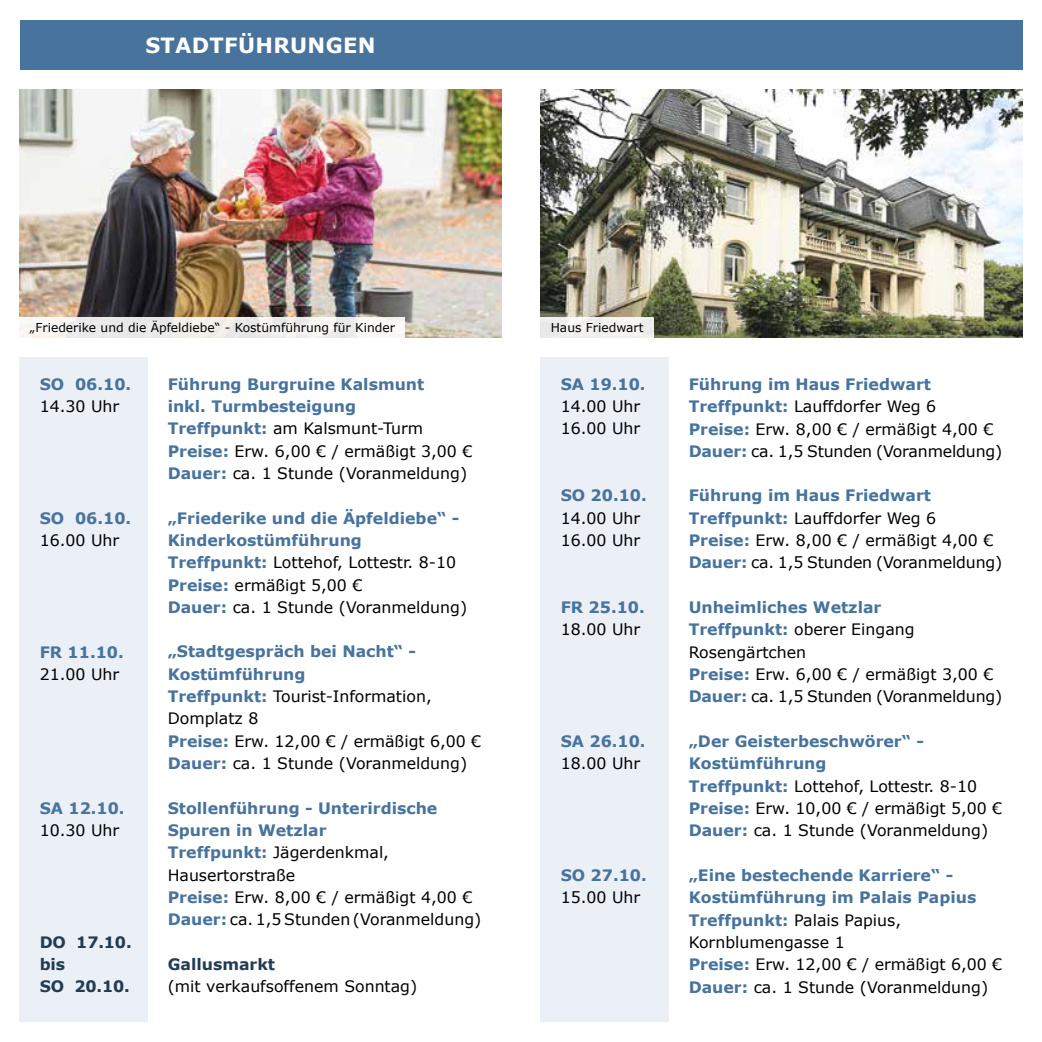
<style>
.page{position:relative;width:1042px;height:1042px;background:#fff}
.page>*{position:absolute;margin:0;border:0;box-sizing:border-box;transform-origin:0 0}
.t1{font:700 21px "Verdana";letter-spacing:.015em;color:#fff}
.t2{font:15.75px/22.4px "Verdana";color:#000}
.t3{font:700 15.75px/22.4px "Verdana";color:#47739c}
.t4{font:700 15.75px/22.4px "Verdana";color:#223c53}
.t5{font:12.25px "Verdana";color:#000}
.s1{font-weight:400;color:#000}
.s2{font-weight:700;color:#47739c}
</style>
<div class="page">
<div style="left:20px;top:357px;width:128px;height:665px;background:#ebeff6"></div>
<div style="left:541px;top:357px;width:128px;height:665px;background:#ebeff6"></div>
<div style="left:20px;top:20px;width:1002px;height:49px;background:#47739c"></div>
<img style="left:541px;top:89px;width:481px;height:248px">
<svg style="left:540px;top:317px;width:113px;height:21px;fill:#f1f1ee"></svg>
<img style="left:20px;top:89px;width:481px;height:248px">
<svg style="left:19px;top:317px;width:386px;height:21px;fill:#f0eeec"></svg>
<h1 class="t1" style="left:145px;top:30px;width:232px">STADTFÜHRUNGEN</h1>
<p class="t5" style="left:30px;top:319px;width:367px">„Friederike und die Äpfeldiebe“ - Kostümführung für Kinder</p>
<p class="t5" style="left:551px;top:319px;width:94px">Haus Friedwart</p>
<p class="t3" style="left:40px;top:372px;width:93px">SO 06.10.</p>
<p class="t2" style="left:40px;top:395px;width:81px">14.30 Uhr</p>
<p class="t3" style="left:40px;top:506px;width:93px">SO 06.10.</p>
<p class="t2" style="left:40px;top:529px;width:81px">16.00 Uhr</p>
<p class="t3" style="left:40px;top:640px;width:86px">FR 11.10.</p>
<p class="t2" style="left:40px;top:663px;width:81px">21.00 Uhr</p>
<p class="t3" style="left:40px;top:796px;width:86px">SA 12.10.</p>
<p class="t2" style="left:40px;top:819px;width:81px">10.30 Uhr</p>
<p class="t4" style="left:40px;top:930px;width:93px">DO 17.10. bis<br>SO 20.10.</p>
<p class="t3" style="left:168px;top:372px;width:306px">Führung Burgruine Kalsmunt<br>inkl. Turmbesteigung<br>Treffpunkt: <span class="s1">am Kalsmunt-Turm<br></span>Preise: <span class="s1">Erw. 6,00 € / ermäßigt 3,00 €<br></span>Dauer: <span class="s1">ca. 1 Stunde (Voranmeldung)</span></p>
<p class="t3" style="left:168px;top:506px;width:301px">„Friederike und die Äpfeldiebe“ -<br>Kinderkostümführung<br>Treffpunkt: <span class="s1">Lottehof, Lottestr. 8-10<br></span>Preise: <span class="s1">ermäßigt 5,00 €<br></span>Dauer: <span class="s1">ca. 1 Stunde (Voranmeldung)</span></p>
<p class="t2" style="left:168px;top:640px;width:315px"><span class="s2">„Stadtgespräch bei Nacht“ -<br>Kostümführung<br>Treffpunkt:</span> Tourist-Information,<br>Domplatz 8<br><span class="s2">Preise:</span> Erw. 12,00 € / ermäßigt 6,00 €<br><span class="s2">Dauer:</span> ca. 1 Stunde (Voranmeldung)</p>
<p class="t2" style="left:168px;top:796px;width:315px"><span class="s2">Stollenführung - Unterirdische<br>Spuren in Wetzlar<br>Treffpunkt:</span> Jägerdenkmal,<br>Hausertorstraße<br><span class="s2">Preise:</span> Erw. 8,00 € / ermäßigt 4,00 €<br><span class="s2">Dauer:</span> ca. 1,5 Stunden (Voranmeldung)</p>
<p class="t4" style="left:168px;top:952px;width:109px">Gallusmarkt</p>
<p class="t2" style="left:168px;top:975px;width:251px">(mit verkaufsoffenem Sonntag)</p>
<p class="t3" style="left:561px;top:372px;width:86px">SA 19.10.</p>
<p class="t2" style="left:561px;top:395px;width:81px">14.00 Uhr<br>16.00 Uhr</p>
<p class="t3" style="left:561px;top:484px;width:88px">SO 20.10.</p>
<p class="t2" style="left:561px;top:507px;width:81px">14.00 Uhr<br>16.00 Uhr</p>
<p class="t3" style="left:561px;top:596px;width:86px">FR 25.10.</p>
<p class="t2" style="left:561px;top:618px;width:81px">18.00 Uhr</p>
<p class="t3" style="left:561px;top:729px;width:86px">SA 26.10.</p>
<p class="t2" style="left:561px;top:752px;width:81px">18.00 Uhr</p>
<p class="t3" style="left:561px;top:863px;width:88px">SO 27.10.</p>
<p class="t2" style="left:561px;top:886px;width:81px">15.00 Uhr</p>
<p class="t2" style="left:689px;top:373px;width:315px"><span class="s2">Führung im Haus Friedwart<br>Treffpunkt:</span> Lauffdorfer Weg 6<br><span class="s2">Preise:</span> Erw. 8,00 € / ermäßigt 4,00 €<br><span class="s2">Dauer:</span> ca. 1,5 Stunden (Voranmeldung)</p>
<p class="t2" style="left:689px;top:484px;width:315px"><span class="s2">Führung im Haus Friedwart<br>Treffpunkt:</span> Lauffdorfer Weg 6<br><span class="s2">Preise:</span> Erw. 8,00 € / ermäßigt 4,00 €<br><span class="s2">Dauer:</span> ca. 1,5 Stunden (Voranmeldung)</p>
<p class="t2" style="left:689px;top:596px;width:315px"><span class="s2">Unheimliches Wetzlar<br>Treffpunkt:</span> oberer Eingang<br>Rosengärtchen<br><span class="s2">Preise:</span> Erw. 6,00 € / ermäßigt 3,00 €<br><span class="s2">Dauer:</span> ca. 1,5 Stunden (Voranmeldung)</p>
<p class="t2" style="left:689px;top:730px;width:315px"><span class="s2">„Der Geisterbeschwörer“ -<br>Kostümführung<br>Treffpunkt:</span> Lottehof, Lottestr. 8-10<br><span class="s2">Preise:</span> Erw. 10,00 € / ermäßigt 5,00 €<br><span class="s2">Dauer:</span> ca. 1 Stunde (Voranmeldung)</p>
<p class="t3" style="left:689px;top:863px;width:315px">„Eine bestechende Karriere“ -<br>Kostümführung im Palais Papius<br>Treffpunkt: <span class="s1">Palais Papius,<br>Kornblumengasse 1<br></span>Preise: <span class="s1">Erw. 12,00 € / ermäßigt 6,00 €<br></span>Dauer: <span class="s1">ca. 1 Stunde (Voranmeldung)</span></p>
</div>
